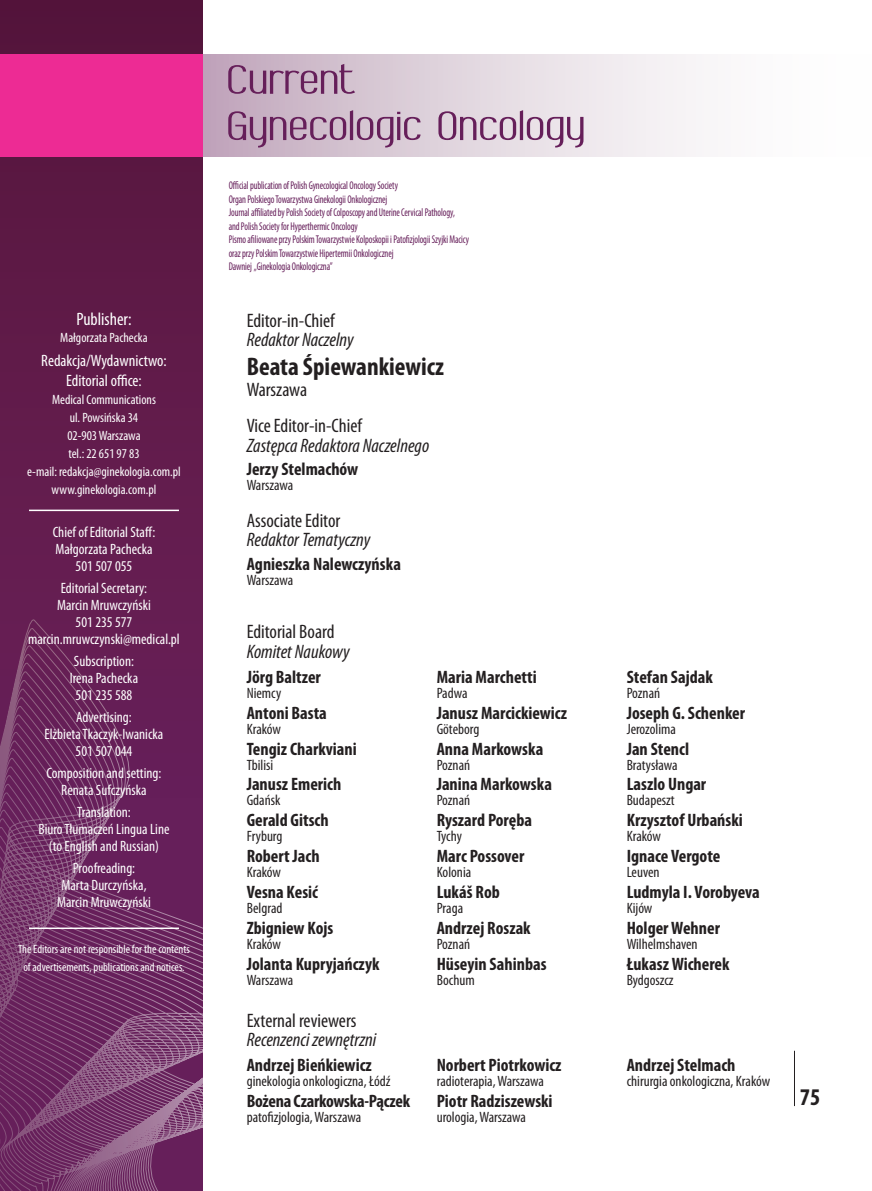
<style>
.page{position:relative;width:872px;height:1191px;background:#fff}
.page>*{position:absolute;margin:0;border:0;box-sizing:border-box;transform-origin:0 0}
.komitet_imie_nazwisk{font:700 condensed 25.5px "Myriad Pro";color:#231f20}
.t1{font:700 condensed 24px "Myriad Pro";color:#231f20}
.t2{font:italic condensed 19.5px "Myriad Pro";color:#231f20}
.t3{font:condensed 19.5px "Myriad Pro";color:#231f20}
.komitet_imie_nazwisk-2{font:700 condensed 18px "Myriad Pro";color:#231f20}
.t4{font:condensed 18px "Myriad Pro";color:#fff}
.t5{font:condensed 16.5px "Myriad Pro";color:#fff}
.t6{font:condensed 15px/17.2px "Myriad Pro";color:#fff;text-align:center}
.komitet_miasto{font:condensed 15px "Myriad Pro";color:#231f20}
.komitet_imie_nazwisk-3{font:condensed 15px "Myriad Pro";color:#231f20}
.t7{font:condensed 13.5px/18px "Myriad Pro";color:#fff;text-align:center}
.t8{font:condensed 12px/18px "Myriad Pro";color:#fff;text-align:center}
.t9{font:condensed 11.25px/13.5px "Myriad Pro";letter-spacing:-.01em;color:#661f5a;scale:.85 1}
</style>
<div class="page">
<div style="left:203px;top:54px;width:669px;height:102px;background:linear-gradient(to right,#c5adc0,#fff)"></div>
<svg style="left:0;top:862px;width:202px;height:329px;background:#75366a"></svg>
<svg style="left:0;top:0;width:202px;height:862px;background:#621e4e"></svg>
<div style="left:0;top:54px;width:202px;height:102px;background:#ed2b94"></div>
<svg style="left:228px;top:110px;width:355px;height:37px;background:#bfa3ba"></svg>
<svg style="left:228px;top:64px;width:127px;height:30px;background:#b18fab"></svg>
<hr style="left:29px;top:509px;width:150px;height:2px;background:#fff">
<hr style="left:29px;top:927px;width:150px;height:2px;background:#fff">
<hr style="left:794px;top:1050px;width:1px;height:56px;background:#231f20">
<p class="t4" style="left:76px;top:310px;width:57px">Publisher:</p>
<p class="t7" style="left:60px;top:328px;width:89px">Małgorzata Pachecka</p>
<p class="t5" style="left:41px;top:351px;width:127px">Redakcja/Wydawnictwo:</p>
<p class="t5" style="left:66px;top:371px;width:77px">Editorial office:</p>
<p class="t7" style="left:52px;top:390px;width:105px">Medical Communications</p>
<p class="t7" style="left:70px;top:408px;width:70px">ul. Powsińska 34</p>
<p class="t7" style="left:67px;top:426px;width:75px">02-903 Warszawa</p>
<p class="t7" style="left:68px;top:444px;width:73px">tel.: 22 651 97 83</p>
<p class="t7" style="left:27px;top:462px;width:155px">e-mail: redakcja@ginekologia.com.pl www.ginekologia.com.pl</p>
<p class="t6" style="left:53px;top:523px;width:104px">Chief of Editorial Staff:</p>
<p class="t6" style="left:55px;top:540px;width:99px">Małgorzata Pachecka</p>
<p class="t6" style="left:76px;top:558px;width:58px">501 507 055</p>
<p class="t6" style="left:61px;top:579px;width:88px">Editorial Secretary:</p>
<p class="t6" style="left:57px;top:596px;width:95px">Marcin Mruwczyński</p>
<p class="t6" style="left:76px;top:614px;width:58px">501 235 577</p>
<p class="t6" style="left:28px;top:631px;width:153px">marcin.mruwczynski@medical.pl</p>
<p class="t6" style="left:74px;top:652px;width:62px">Subscription:</p>
<p class="t6" style="left:70px;top:670px;width:70px">Irena Pachecka</p>
<p class="t6" style="left:76px;top:687px;width:58px">501 235 588</p>
<p class="t6" style="left:76px;top:708px;width:57px">Advertising:</p>
<p class="t6" style="left:45px;top:726px;width:120px">Elżbieta Tkaczyk-Iwanicka</p>
<p class="t6" style="left:76px;top:743px;width:58px">501 507 044</p>
<p class="t6" style="left:46px;top:764px;width:116px">Composition and setting:</p>
<p class="t6" style="left:61px;top:782px;width:87px">Renata Sufczyńska</p>
<p class="t6" style="left:77px;top:803px;width:55px">Translation:</p>
<p class="t6" style="left:38px;top:820px;width:132px">Biuro Tłumaczeń Lingua Line (to English and Russian)</p>
<p class="t6" style="left:73px;top:859px;width:64px">Proofreading:</p>
<p class="t6" style="left:57px;top:876px;width:95px;text-align:left">Marta Durczyńska,<br>Marcin Mruwczyński</p>
<p class="t8" style="left:18px;top:940px;width:173px">The Editors are not responsible for the contents of advertisements, publications and notices.</p>
<p class="t9" style="left:229px;top:179px;width:201px">Official publication of Polish Gynecological Oncology Society</p>
<p class="t9" style="left:229px;top:192px;width:188px">Organ Polskiego Towarzystwa Ginekologii Onkologicznej</p>
<p class="t9" style="left:229px;top:206px;width:267px">Journal affiliated by Polish Society of Colposcopy and Uterine Cervical Pathology, and Polish Society for Hyperthermic Oncology</p>
<p class="t9" style="left:229px;top:233px;width:284px">Pismo afiliowane przy Polskim Towarzystwie Kolposkopii i Patofizjologii Szyjki Macicy oraz przy Polskim Towarzystwie Hipertermii Onkologicznej</p>
<p class="t9" style="left:229px;top:260px;width:124px">Dawniej „Ginekologia Onkologiczna”</p>
<p class="t3" style="left:247px;top:309px;width:89px">Editor-in-Chief</p>
<p class="t2" style="left:247px;top:329px;width:108px">Redaktor Naczelny</p>
<p class="komitet_imie_nazwisk" style="left:247px;top:352px;width:199px">Beata Śpiewankiewicz</p>
<p class="t3" style="left:247px;top:378px;width:62px">Warszawa</p>
<p class="t3" style="left:247px;top:415px;width:117px">Vice Editor-in-Chief</p>
<p class="t2" style="left:247px;top:435px;width:184px">Zastępca Redaktora Naczelnego</p>
<p class="komitet_imie_nazwisk-2" style="left:247px;top:459px;width:113px">Jerzy Stelmachów</p>
<p class="komitet_miasto" style="left:247px;top:477px;width:48px">Warszawa</p>
<p class="t3" style="left:247px;top:509px;width:95px">Associate Editor</p>
<p class="t2" style="left:247px;top:529px;width:125px">Redaktor Tematyczny</p>
<p class="komitet_imie_nazwisk-2" style="left:247px;top:554px;width:156px">Agnieszka Nalewczyńska</p>
<p class="komitet_miasto" style="left:247px;top:572px;width:48px">Warszawa</p>
<p class="t3" style="left:247px;top:621px;width:89px">Editorial Board</p>
<p class="t2" style="left:247px;top:641px;width:105px">Komitet Naukowy</p>
<p class="komitet_imie_nazwisk-2" style="left:247px;top:667px;width:76px">Jörg Baltzer</p>
<p class="komitet_miasto" style="left:247px;top:684px;width:36px">Niemcy</p>
<p class="komitet_imie_nazwisk-2" style="left:247px;top:702px;width:82px">Antoni Basta</p>
<p class="komitet_miasto" style="left:247px;top:720px;width:36px">Kraków</p>
<p class="komitet_imie_nazwisk-2" style="left:247px;top:738px;width:111px">Tengiz Charkviani</p>
<p class="komitet_miasto" style="left:247px;top:756px;width:28px">Tbilisi</p>
<p class="komitet_imie_nazwisk-2" style="left:247px;top:774px;width:96px">Janusz Emerich</p>
<p class="komitet_miasto" style="left:247px;top:792px;width:35px">Gdańsk</p>
<p class="komitet_imie_nazwisk-2" style="left:247px;top:810px;width:83px">Gerald Gitsch</p>
<p class="komitet_miasto" style="left:247px;top:828px;width:37px">Fryburg</p>
<p class="komitet_imie_nazwisk-2" style="left:247px;top:846px;width:74px">Robert Jach</p>
<p class="komitet_miasto" style="left:247px;top:864px;width:36px">Kraków</p>
<p class="komitet_imie_nazwisk-2" style="left:247px;top:882px;width:73px">Vesna Kesić</p>
<p class="komitet_miasto" style="left:247px;top:900px;width:37px">Belgrad</p>
<p class="komitet_imie_nazwisk-2" style="left:247px;top:918px;width:88px">Zbigniew Kojs</p>
<p class="komitet_miasto" style="left:247px;top:936px;width:36px">Kraków</p>
<p class="komitet_imie_nazwisk-2" style="left:247px;top:954px;width:134px">Jolanta Kupryjańczyk</p>
<p class="komitet_miasto" style="left:247px;top:971px;width:48px">Warszawa</p>
<p class="t3" style="left:247px;top:1009px;width:111px">External reviewers</p>
<p class="t2" style="left:247px;top:1029px;width:131px">Recenzenci zewnętrzni</p>
<p class="komitet_imie_nazwisk-2" style="left:247px;top:1055px;width:127px">Andrzej Bieńkiewicz</p>
<p class="komitet_miasto" style="left:247px;top:1073px;width:145px">ginekologia onkologiczna, Łódź</p>
<p class="komitet_imie_nazwisk-2" style="left:247px;top:1091px;width:165px">Bożena Czarkowska-Pączek</p>
<p class="komitet_miasto" style="left:247px;top:1109px;width:116px">patofizjologia, Warszawa</p>
<p class="komitet_imie_nazwisk-2" style="left:437px;top:667px;width:102px">Maria Marchetti</p>
<p class="komitet_miasto" style="left:437px;top:684px;width:32px">Padwa</p>
<p class="komitet_imie_nazwisk-2" style="left:437px;top:702px;width:132px">Janusz Marcickiewicz</p>
<p class="komitet_miasto" style="left:437px;top:720px;width:44px">Göteborg</p>
<p class="komitet_imie_nazwisk-2" style="left:437px;top:738px;width:108px">Anna Markowska</p>
<p class="komitet_miasto" style="left:437px;top:756px;width:35px">Poznań</p>
<p class="komitet_imie_nazwisk-2" style="left:437px;top:774px;width:117px">Janina Markowska</p>
<p class="komitet_miasto" style="left:437px;top:792px;width:35px">Poznań</p>
<p class="komitet_imie_nazwisk-2" style="left:437px;top:810px;width:97px">Ryszard Poręba</p>
<p class="komitet_miasto" style="left:437px;top:828px;width:27px">Tychy</p>
<p class="komitet_imie_nazwisk-2" style="left:437px;top:846px;width:89px">Marc Possover</p>
<p class="komitet_miasto" style="left:437px;top:864px;width:36px">Kolonia</p>
<p class="komitet_imie_nazwisk-2" style="left:437px;top:882px;width:65px">Lukáš Rob</p>
<p class="komitet_miasto" style="left:437px;top:900px;width:28px">Praga</p>
<p class="komitet_imie_nazwisk-2" style="left:437px;top:918px;width:95px">Andrzej Roszak</p>
<p class="komitet_miasto" style="left:437px;top:936px;width:35px">Poznań</p>
<p class="komitet_imie_nazwisk-2" style="left:437px;top:954px;width:111px">Hüseyin Sahinbas</p>
<p class="komitet_imie_nazwisk-3" style="left:437px;top:971px;width:39px">Bochum</p>
<p class="komitet_imie_nazwisk-2" style="left:437px;top:1055px;width:126px">Norbert Piotrkowicz</p>
<p class="komitet_miasto" style="left:437px;top:1073px;width:109px">radioterapia, Warszawa</p>
<p class="komitet_imie_nazwisk-2" style="left:437px;top:1091px;width:117px">Piotr Radziszewski</p>
<p class="komitet_miasto" style="left:437px;top:1109px;width:91px">urologia, Warszawa</p>
<p class="komitet_imie_nazwisk-2" style="left:626px;top:667px;width:88px">Stefan Sajdak</p>
<p class="komitet_miasto" style="left:626px;top:684px;width:35px">Poznań</p>
<p class="komitet_imie_nazwisk-2" style="left:626px;top:702px;width:120px">Joseph G. Schenker</p>
<p class="komitet_miasto" style="left:626px;top:720px;width:51px">Jerozolima</p>
<p class="komitet_imie_nazwisk-2" style="left:626px;top:738px;width:64px">Jan Stencl</p>
<p class="komitet_miasto" style="left:626px;top:756px;width:52px">Bratysława</p>
<p class="komitet_imie_nazwisk-2" style="left:626px;top:774px;width:81px">Laszlo Ungar</p>
<p class="komitet_miasto" style="left:626px;top:792px;width:49px">Budapeszt</p>
<p class="komitet_imie_nazwisk-2" style="left:626px;top:810px;width:117px">Krzysztof Urbański</p>
<p class="komitet_miasto" style="left:626px;top:828px;width:36px">Kraków</p>
<p class="komitet_imie_nazwisk-2" style="left:626px;top:846px;width:95px">Ignace Vergote</p>
<p class="komitet_miasto" style="left:626px;top:864px;width:34px">Leuven</p>
<p class="komitet_imie_nazwisk-2" style="left:626px;top:882px;width:134px">Ludmyla I. Vorobyeva</p>
<p class="komitet_miasto" style="left:626px;top:900px;width:27px">Kijów</p>
<p class="komitet_imie_nazwisk-2" style="left:626px;top:918px;width:95px">Holger Wehner</p>
<p class="komitet_miasto" style="left:626px;top:936px;width:72px">Wilhelmshaven</p>
<p class="komitet_imie_nazwisk-2" style="left:626px;top:954px;width:104px">Łukasz Wicherek</p>
<p class="komitet_miasto" style="left:626px;top:971px;width:48px">Bydgoszcz</p>
<p class="komitet_imie_nazwisk-2" style="left:626px;top:1055px;width:110px">Andrzej Stelmach</p>
<p class="komitet_miasto" style="left:626px;top:1073px;width:145px">chirurgia onkologiczna, Kraków</p>
<p class="t1" style="left:800px;top:1083px;width:22px">75</p>
</div>
